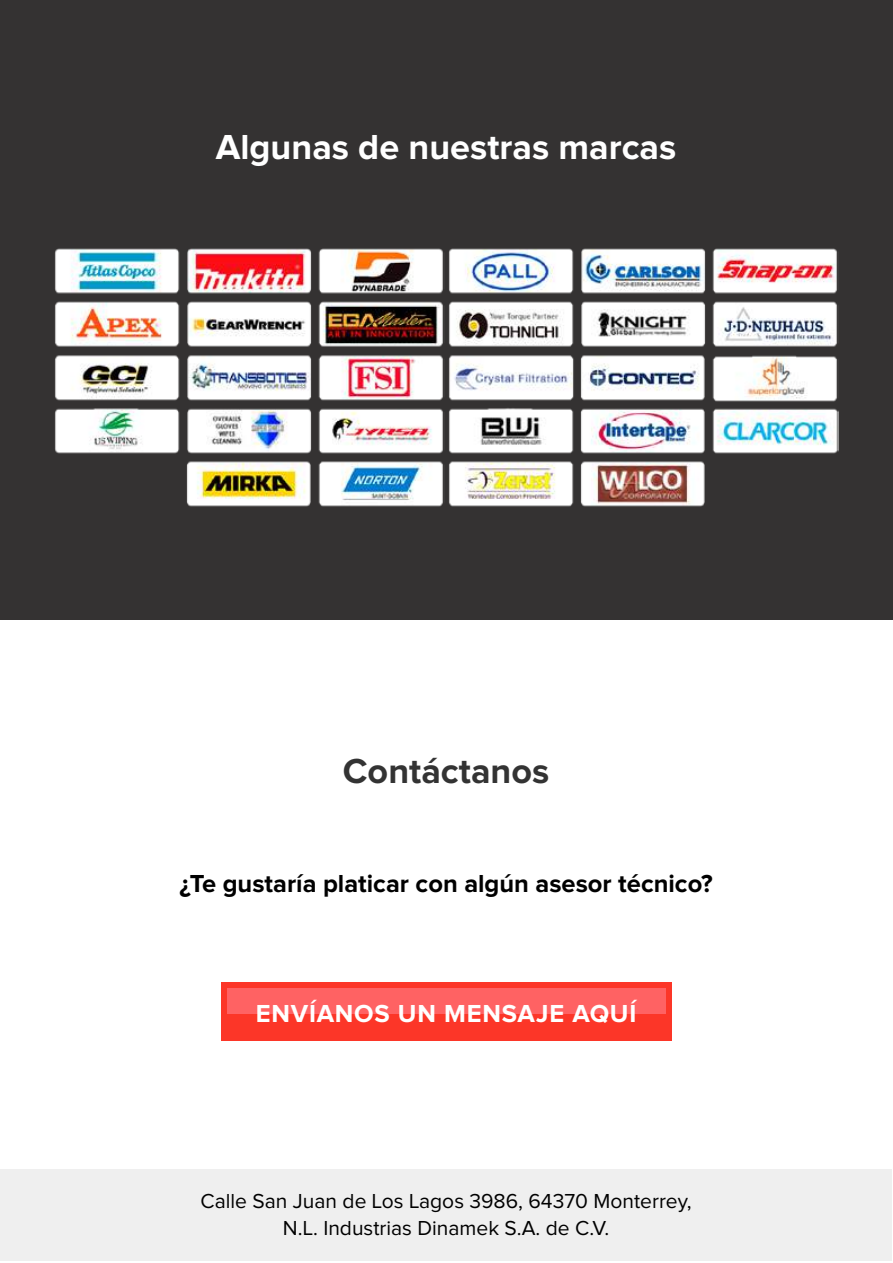
<style>
.page{position:relative;width:893px;height:1263px;background:#fff}
.page>*{position:absolute;margin:0;border:0;box-sizing:border-box;transform-origin:0 0}
.t1{font:700 36px "Proxima Nova";color:#fff}
.t2{font:700 36px "Proxima Nova";color:#333}
.t3{font:700 25.5px "Proxima Nova";color:#000}
.t4{font:700 25.5px "Proxima Nova";letter-spacing:.03em;color:#fff}
.t5{font:21px/27px "Proxima Nova";color:#000;text-align:center}
</style>
<div class="page">
<div style="left:1px;top:1169px;width:891px;height:92px;background:#efefef"></div>
<div style="left:221px;top:982px;width:450px;height:58px;background:#fc3628"></div>
<div style="left:227px;top:988px;width:438px;height:26px;background:#ff6263"></div>
<div style="left:0;top:0;width:893px;height:619px;background:#343232"></div>
<img style="left:55px;top:248px;width:388px;height:259px">
<img style="left:449px;top:248px;width:390px;height:259px">
<h1 class="t1" style="left:216px;top:131px;width:462px">Algunas de nuestras marcas</h1>
<h1 class="t2" style="left:343px;top:754px;width:208px">Contáctanos</h1>
<p class="t3" style="left:180px;top:871px;width:535px">¿Te gustaría platicar con algún asesor técnico?</p>
<p class="t4" style="left:256px;top:1002px;width:382px">ENVÍANOS UN MENSAJE AQUÍ</p>
<p class="t5" style="left:201px;top:1188px;width:493px">Calle San Juan de Los Lagos 3986, 64370 Monterrey,<br>N.L. Industrias Dinamek S.A. de C.V.</p>
</div>
